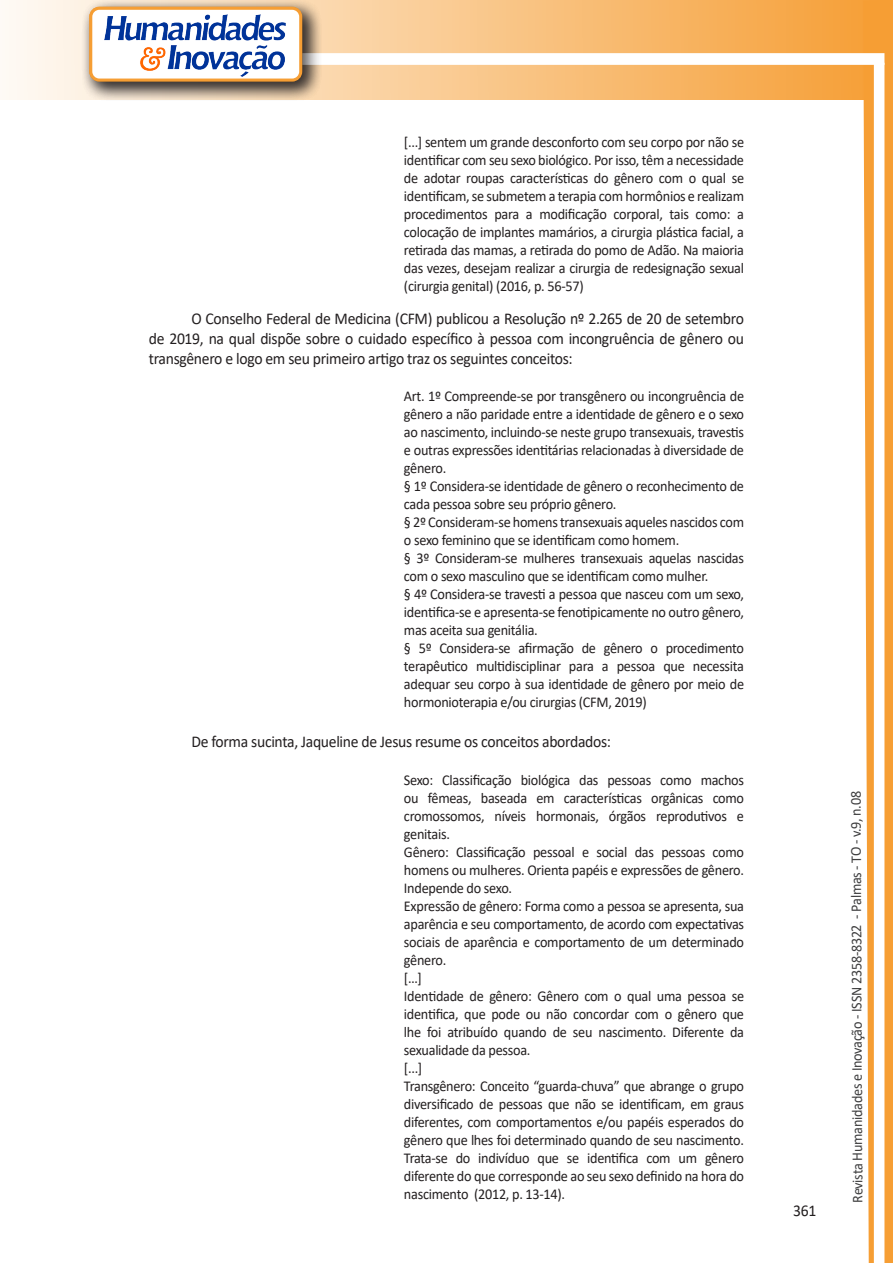
<style>
.page{position:relative;width:893px;height:1263px;background:#fff}
.page>*{position:absolute;margin:0;border:0;box-sizing:border-box;transform-origin:0 0}
.texto{font:16.5px/19.8px "Calibri";letter-spacing:-.02em;color:#231f20;text-align:justify;scale:.95 1}
.citacao{font:15px/18px "Calibri";letter-spacing:-.02em;color:#231f20;text-align:justify;scale:.95 1}
.t1{font:15px "Calibri";letter-spacing:-.025em;color:#3e3e3f;scale:.95 1}
</style>
<div class="page">
<svg style="left:5px;top:0;width:858px;height:100px;background:#f9c484"></svg>
<div style="left:302px;top:53px;width:582px;height:12px;background:#fff;border:2px solid #fff"></div>
<svg style="left:863px;top:0;width:30px;height:1263px"></svg>
<div style="left:81px;top:0;width:241px;height:102px;background:#231f20;opacity:.75"></div>
<div style="left:91px;top:8px;width:210px;height:72px;background:#fff;border-radius:9px"></div>
<img style="left:104px;top:14px;width:181px;height:62px">
<div style="left:89px;top:7px;width:213px;height:75px;border:3px solid #f69e34;border-radius:9px"></div>
<p class="citacao" style="left:404px;top:133px;width:360px">[...] sentem um grande desconforto com seu corpo por não se identificar com seu sexo biológico. Por isso, têm a necessidade de adotar roupas características do gênero com o qual se identificam, se submetem a terapia com hormônios e realizam procedimentos para a modificação corporal, tais como: a colocação de implantes mamários, a cirurgia plástica facial, a retirada das mamas, a retirada do pomo de Adão. Na maioria das vezes, desejam realizar a cirurgia de redesignação sexual (cirurgia genital) (2016, p. 56-57)</p>
<p class="texto" style="left:149px;top:308px;width:628px;text-indent:43px">O Conselho Federal de Medicina (CFM) publicou a Resolução nº 2.265 de 20 de setembro de 2019, na qual dispõe sobre o cuidado específico à pessoa com incongruência de gênero ou transgênero e logo em seu primeiro artigo traz os seguintes conceitos:</p>
<p class="citacao" style="left:404px;top:387px;width:360px">Art. 1º Compreende-se por transgênero ou incongruência de gênero a não paridade entre a identidade de gênero e o sexo ao nascimento, incluindo-se neste grupo transexuais, travestis e outras expressões identitárias relacionadas à diversidade de gênero.</p>
<p class="citacao" style="left:404px;top:477px;width:359px">§ 1º Considera-se identidade de gênero o reconhecimento de cada pessoa sobre seu próprio gênero.</p>
<p class="citacao" style="left:404px;top:513px;width:359px">§ 2º Consideram-se homens transexuais aqueles nascidos com o sexo feminino que se identificam como homem.</p>
<p class="citacao" style="left:404px;top:549px;width:359px">§ 3º Consideram-se mulheres transexuais aquelas nascidas com o sexo masculino que se identificam como mulher.</p>
<p class="citacao" style="left:404px;top:585px;width:360px">§ 4º Considera-se travesti a pessoa que nasceu com um sexo, identifica-se e apresenta-se fenotipicamente no outro gênero, mas aceita sua genitália.</p>
<p class="citacao" style="left:404px;top:639px;width:360px">§ 5º Considera-se afirmação de gênero o procedimento terapêutico multidisciplinar para a pessoa que necessita adequar seu corpo à sua identidade de gênero por meio de hormonioterapia e/ou cirurgias (CFM, 2019)</p>
<p class="texto" style="left:191px;top:731px;width:443px">De forma sucinta, Jaqueline de Jesus resume os conceitos abordados:</p>
<p class="citacao" style="left:404px;top:770px;width:360px">Sexo: Classificação biológica das pessoas como machos ou fêmeas, baseada em características orgânicas como cromossomos, níveis hormonais, órgãos reprodutivos e genitais.</p>
<p class="citacao" style="left:404px;top:842px;width:359px">Gênero: Classificação pessoal e social das pessoas como homens ou mulheres. Orienta papéis e expressões de gênero.<br>Independe do sexo.</p>
<p class="citacao" style="left:404px;top:896px;width:360px">Expressão de gênero: Forma como a pessoa se apresenta, sua aparência e seu comportamento, de acordo com expectativas sociais de aparência e comportamento de um determinado gênero.</p>
<p class="citacao" style="left:404px;top:968px;width:20px">[…]</p>
<p class="citacao" style="left:404px;top:986px;width:360px">Identidade de gênero: Gênero com o qual uma pessoa se identifica, que pode ou não concordar com o gênero que lhe foi atribuído quando de seu nascimento. Diferente da sexualidade da pessoa.</p>
<p class="citacao" style="left:404px;top:1058px;width:21px">[...]</p>
<p class="citacao" style="left:404px;top:1076px;width:359px">Transgênero: Conceito “guarda-chuva” que abrange o grupo diversificado de pessoas que não se identificam, em graus diferentes, com comportamentos e/ou papéis esperados do gênero que lhes foi determinado quando de seu nascimento.<br>Trata-se do indivíduo que se identifica com um gênero diferente do que corresponde ao seu sexo definido na hora do nascimento (2012, p. 13-14).</p>
<p class="texto" style="left:793px;top:1200px;width:26px">361</p>
<p class="t1" style="left:846px;top:1203px;width:435px;rotate:-90deg">Revista Humanidades e Inovação - ISSN 2358-8322 - Palmas - TO - v.9, n.08</p>
</div>
